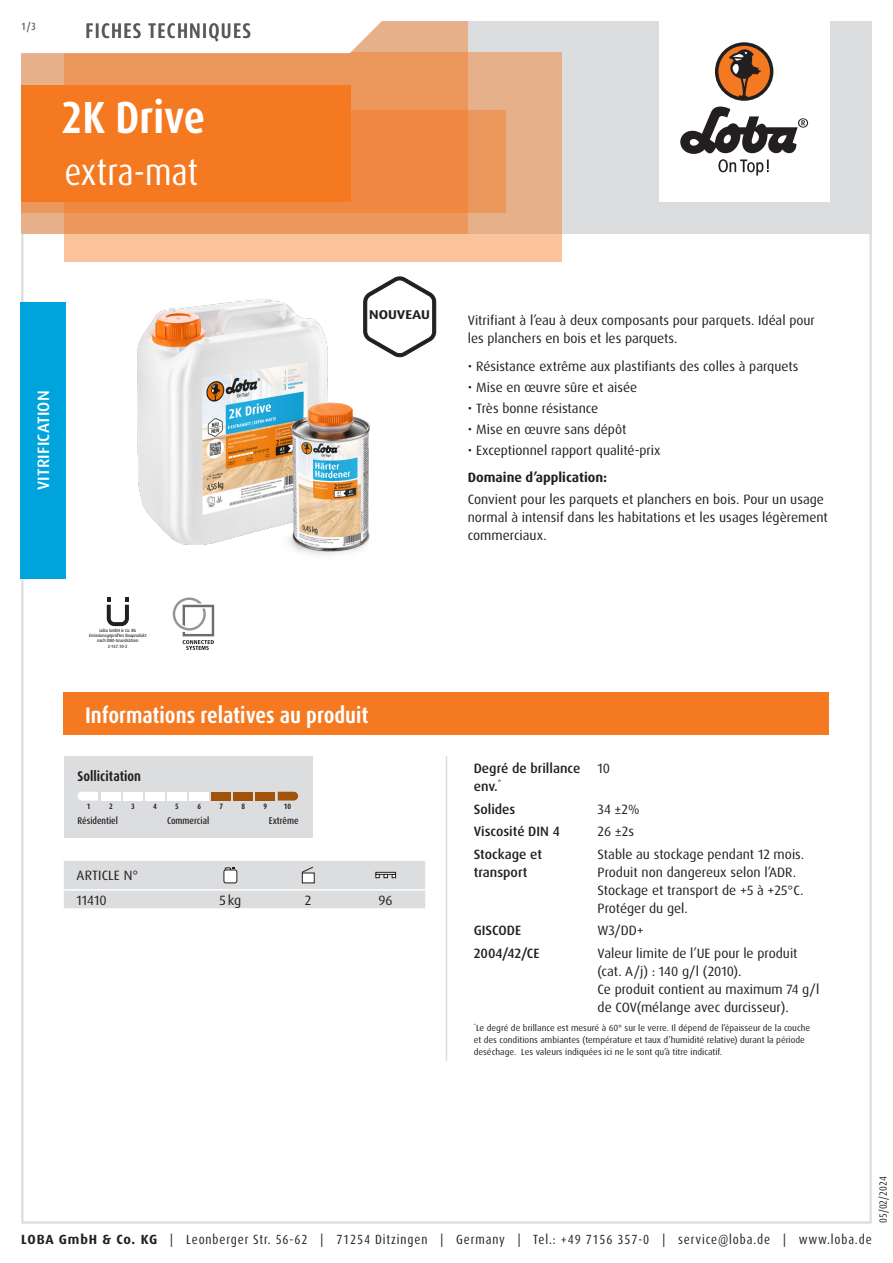
<style>
.page{position:relative;width:893px;height:1263px;background:#fff}
.page>*{position:absolute;margin:0;border:0;box-sizing:border-box;transform-origin:0 0}
.Produktname_weiss{font:700 condensed 45px "Dax Pro";color:#fff}
.Variante_weiss{font:condensed 37.5px "Dax Pro";letter-spacing:-.005em;color:#fff}
.Abschnitt{font:700 condensed 22.5px "Dax Pro";color:#fff}
.TI{font:500 condensed 21px "Dax Pro";letter-spacing:.06em;color:#57585a}
.Produktart_Versiegelung{font:500 16.5px "Dax Pro";letter-spacing:.01em;color:#fff}
.skala_name{font:700 condensed 14.1px "Dax Pro";color:#231f20}
.Text{font:13.5px/18px "Dax Pro";color:#231f20}
.Text_ohne_Silbentrennung{font:13.5px/18px "Dax Pro";color:#231f20}
.Text_Medium{font:500 13.5px/18px "Dax Pro";color:#231f20}
.Text_Bold{font:700 13.5px "Dax Pro";color:#231f20}
.Text_Großbuchstaben{font:13.5px "Dax Pro";letter-spacing:.01em;color:#231f20}
.Text_zentriert{font:13.5px "Dax Pro";color:#231f20}
.t1{font:condensed 13.35px "Dax Pro";letter-spacing:.065em;color:#231f20}
.Logos_Hinweis_Neuheit{font:700 expanded 12.75px "Dax Pro";color:#231f20}
.t2{font:condensed 10.5px "Dax Pro";color:#231f20}
.t3{font:500 condensed 10.5px "Dax Pro";color:#57585a}
.skala_desc_left{font:500 condensed 9.75px "Dax Pro";color:#231f20}
.skala_desc_middle{font:500 condensed 9.75px "Dax Pro";color:#231f20}
.skala_desc_right{font:500 condensed 9.75px "Dax Pro";color:#231f20}
.Footnote{font:9px/12px "Dax Pro";color:#231f20}
.skala_number{font:700 condensed 7.8px "Dax Pro";color:#231f20}
.t4{font:500 expanded 4.5px/5.2px "Dax Pro";color:#231f20;text-align:center;scale:.82 1}
.s1{font-weight:700;font-stretch:normal}
</style>
<div class="page">
<hr style="left:446px;top:756px;width:1px;height:305px;background:#dcdddf">
<svg style="left:64px;top:861px;width:361px;height:48px;background:#dcdddf"></svg>
<div style="left:375px;top:872px;width:21px;height:3px;border:1px solid #231f20"></div>
<div style="left:64px;top:756px;width:249px;height:82px;background:#dcdddf"></div>
<svg style="left:78px;top:792px;width:20px;height:8px"></svg>
<div style="left:101px;top:792px;width:20px;height:8px;background:#fff"></div>
<div style="left:123px;top:792px;width:20px;height:8px;background:#fff"></div>
<div style="left:145px;top:792px;width:20px;height:8px;background:#fff"></div>
<div style="left:167px;top:792px;width:20px;height:8px;background:#fff"></div>
<div style="left:189px;top:792px;width:20px;height:8px;background:#fff"></div>
<div style="left:212px;top:792px;width:19px;height:8px;background:#a15409"></div>
<div style="left:234px;top:792px;width:19px;height:8px;background:#a15409"></div>
<div style="left:256px;top:792px;width:19px;height:8px;background:#a15409"></div>
<svg style="left:278px;top:792px;width:20px;height:8px"></svg>
<div style="left:64px;top:692px;width:765px;height:43px;background:#f47921"></div>
<svg style="left:107px;top:597px;width:22px;height:29px"></svg>
<svg style="left:173px;top:597px;width:41px;height:53px"></svg>
<img style="left:137px;top:299px;width:265px;height:256px">
<div style="left:20px;top:302px;width:46px;height:276px;background:#00a4dc"></div>
<div style="left:21px;top:21px;width:851px;height:213px;background:#dcdddf"></div>
<div style="left:659px;top:0;width:170px;height:202px;background:#fff"></div>
<svg style="left:680px;top:106px;width:128px;height:70px"></svg>
<div style="left:715px;top:42px;width:58px;height:59px;background:#231f20;border-radius:50%"></div>
<svg style="left:718px;top:45px;width:52px;height:52px"></svg>
<div style="left:64px;top:52px;width:497px;height:209px;background:linear-gradient(to right,#fec79f,#efb992)"></div>
<div style="left:21px;top:111px;width:485px;height:102px;background:#ec975b"></div>
<svg style="left:21px;top:21px;width:447px;height:213px;background:#ec9355"></svg>
<svg style="left:21px;top:21px;width:411px;height:34px;background:#faede4"></svg>
<div style="left:21px;top:85px;width:330px;height:117px;background:#f47921"></div>
<svg style="left:363px;top:276px;width:73px;height:81px"></svg>
<p class="t3" style="left:21px;top:19px;width:16px">1/3</p>
<p class="TI" style="left:86px;top:17px;width:167px">FICHES TECHNIQUES</p>
<p class="Produktname_weiss" style="left:61px;top:89px;width:146px">2K Drive</p>
<p class="Variante_weiss" style="left:64px;top:148px;width:135px">extra-mat</p>
<p class="Produktart_Versiegelung" style="left:33px;top:490px;width:101px;rotate:-90deg">VITRIFICATION</p>
<p class="Logos_Hinweis_Neuheit" style="left:369px;top:306px;width:62px">NOUVEAU</p>
<p class="t4" style="left:89px;top:628px;width:71px">Loba GmbH &amp; Co. KG<br>Emissionsgeprüftes Bauprodukt nach DIBt-Grundsätzen<br>Z-157.10-2</p>
<p class="Abschnitt" style="left:85px;top:700px;width:285px">Informations relatives au produit</p>
<p class="skala_name" style="left:78px;top:767px;width:65px">Sollicitation</p>
<p class="skala_number" style="left:87px;top:802px;width:5px">1</p>
<p class="skala_number" style="left:109px;top:802px;width:5px">2</p>
<p class="skala_number" style="left:131px;top:802px;width:5px">3</p>
<p class="skala_number" style="left:153px;top:802px;width:5px">4</p>
<p class="skala_number" style="left:175px;top:802px;width:5px">5</p>
<p class="skala_number" style="left:197px;top:802px;width:5px">6</p>
<p class="skala_number" style="left:219px;top:802px;width:5px">7</p>
<p class="skala_number" style="left:241px;top:802px;width:5px">8</p>
<p class="skala_number" style="left:264px;top:802px;width:5px">9</p>
<p class="skala_number" style="left:284px;top:802px;width:9px">10</p>
<p class="skala_desc_left" style="left:78px;top:815px;width:42px">Résidentiel</p>
<p class="skala_desc_middle" style="left:167px;top:815px;width:44px">Commercial</p>
<p class="skala_desc_right" style="left:269px;top:815px;width:31px">Extrême</p>
<p class="Text_Großbuchstaben" style="left:77px;top:867px;width:63px">ARTICLE N°</p>
<p class="Text" style="left:77px;top:891px;width:32px">11410</p>
<p class="Text_zentriert" style="left:220px;top:891px;width:23px">5kg</p>
<p class="Text_zentriert" style="left:305px;top:891px;width:8px">2</p>
<p class="Text_zentriert" style="left:379px;top:891px;width:16px">96</p>
<p class="Text" style="left:468px;top:312px;width:349px">Vitrifiant à l’eau à deux composants pour parquets. Idéal pour les planchers en bois et les parquets.</p>
<p class="Text" style="left:468px;top:357px;width:332px">• Résistance extrême aux plastifiants des colles à parquets</p>
<p class="Text" style="left:468px;top:378px;width:171px">• Mise en œuvre sûre et aisée</p>
<p class="Text" style="left:468px;top:399px;width:132px">• Très bonne résistance</p>
<p class="Text" style="left:468px;top:420px;width:160px">• Mise en œuvre sans dépôt</p>
<p class="Text" style="left:468px;top:441px;width:194px">• Exceptionnel rapport qualité-prix</p>
<p class="Text_Bold" style="left:468px;top:469px;width:141px">Domaine d’application:</p>
<p class="Text" style="left:468px;top:490px;width:362px">Convient pour les parquets et planchers en bois. Pour un usage normal à intensif dans les habitations et les usages légèrement commerciaux.</p>
<p class="Text_Medium" style="left:474px;top:759px;width:108px">Degré de brillance env.<sup>*</sup></p>
<p class="Text_ohne_Silbentrennung" style="left:598px;top:759px;width:14px">10</p>
<p class="Text_Medium" style="left:474px;top:800px;width:43px">Solides</p>
<p class="Text_ohne_Silbentrennung" style="left:598px;top:800px;width:43px">34 ±2%</p>
<p class="Text_Medium" style="left:474px;top:822px;width:87px">Viscosité DIN 4</p>
<p class="Text_ohne_Silbentrennung" style="left:598px;top:822px;width:38px">26 ±2s</p>
<p class="Text_Medium" style="left:474px;top:845px;width:70px">Stockage et transport</p>
<p class="Text_ohne_Silbentrennung" style="left:598px;top:845px;width:208px">Stable au stockage pendant 12 mois.</p>
<p class="Text_ohne_Silbentrennung" style="left:598px;top:863px;width:200px">Produit non dangereux selon l’ADR.</p>
<p class="Text_ohne_Silbentrennung" style="left:598px;top:881px;width:207px">Stockage et transport de +5 à +25°C.<br>Protéger du gel.</p>
<p class="Text_Medium" style="left:474px;top:922px;width:49px">GISCODE</p>
<p class="Text_ohne_Silbentrennung" style="left:598px;top:922px;width:48px">W3/DD+</p>
<p class="Text_Medium" style="left:474px;top:944px;width:67px">2004/42/CE</p>
<p class="Text_ohne_Silbentrennung" style="left:598px;top:944px;width:201px">Valeur limite de l’UE pour le produit (cat. A/j) : 140 g/l (2010).</p>
<p class="Text_ohne_Silbentrennung" style="left:598px;top:980px;width:223px">Ce produit contient au maximum 74 g/l de COV(mélange avec durcisseur).</p>
<p class="Footnote" style="left:474px;top:1022px;width:338px"><sup>*</sup>Le degré de brillance est mesuré à 60° sur le verre. Il dépend de l’épaisseur de la couche et des conditions ambiantes (température et taux d’humidité relative) durant la période deséchage. Les valeurs indiquées ici ne le sont qu’à titre indicatif.</p>
<p class="t2" style="left:876px;top:1222px;width:48px;rotate:-90deg">05/02/2024</p>
<p class="t1" style="left:21px;top:1230px;width:852px"><span class="s1">LOBA GmbH &amp; Co. KG</span> | Leonberger Str. 56-62 | 71254 Ditzingen | Germany | Tel.: +49 7156 357-0 | service@loba.de | www.loba.de</p>
</div>
